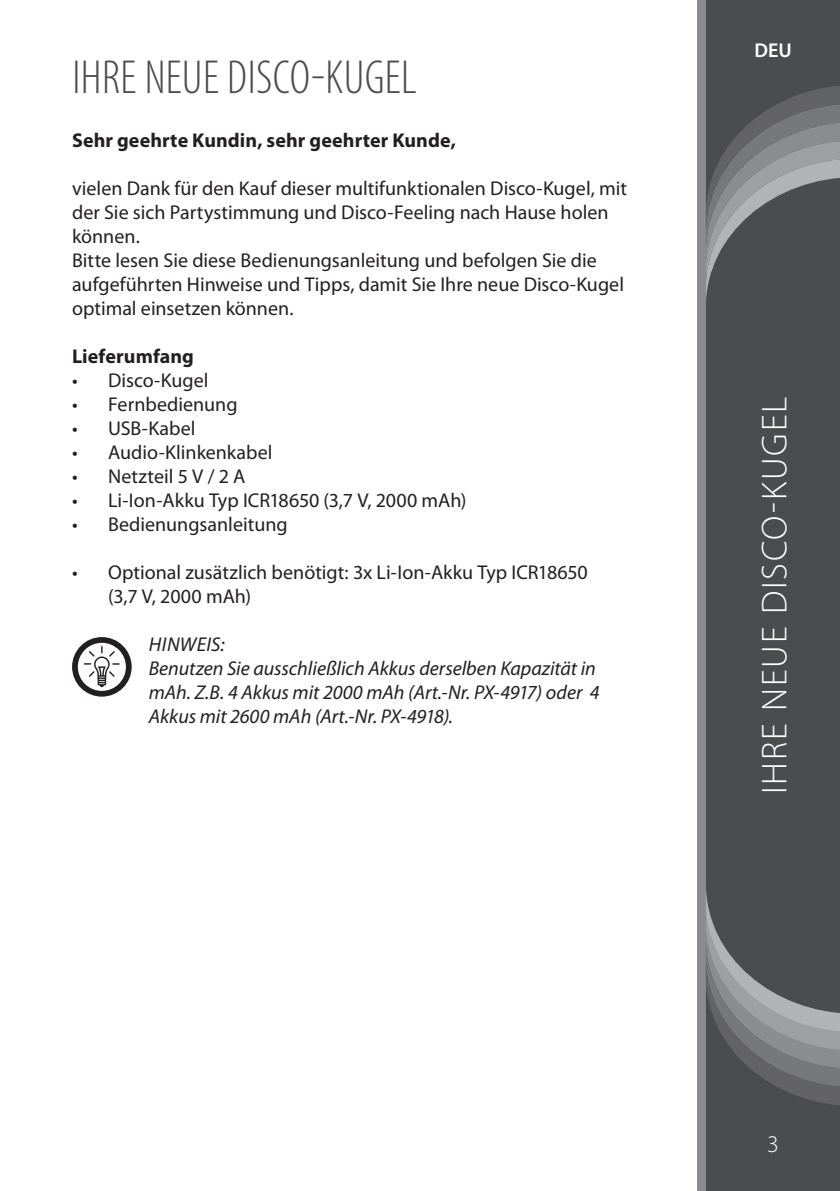
<style>
.page{position:relative;width:840px;height:1191px;background:#fff}
.page>*{position:absolute;margin:0;border:0;box-sizing:border-box;transform-origin:0 0}
.t1{font:300 condensed 48px "Myriad Pro";letter-spacing:.01em;color:#4b4c4d}
.t2{font:300 36px "Myriad Pro";letter-spacing:.055em;color:#fff}
.t3{font:300 24px "Myriad Pro";color:#fff}
.t4{font:20px/24px "Myriad Pro";color:#231f20}
.t5{font:italic 20px/24px "Myriad Pro";color:#231f20}
.t6{font:700 20px "Myriad Pro";letter-spacing:.005em;color:#231f20}
.t7{font:600 20px "Myriad Pro";color:#fff}
</style>
<div class="page">
<div style="left:697px;top:0;width:142px;height:1191px;background:#8a8c8f"></div>
<div style="left:706px;top:307px;width:133px;height:577px;background:#4b4c4d"></div>
<svg style="left:705px;top:0;width:134px;height:307px;background:#5e5f61"></svg>
<svg style="left:705px;top:884px;width:134px;height:307px;background:#5e5f61"></svg>
<svg style="left:72px;top:637px;width:60px;height:59px"></svg>
<h1 class="t1" style="left:72px;top:51px;width:345px">IHRE NEUE DISCO-KUGEL</h1>
<p class="t6" style="left:72px;top:127px;width:385px">Sehr geehrte Kundin, sehr geehrter Kunde,</p>
<p class="t4" style="left:72px;top:176px;width:556px">vielen Dank für den Kauf dieser multifunktionalen Disco-Kugel, mit der Sie sich Partystimmung und Disco-Feeling nach Hause holen können.<br>Bitte lesen Sie diese Bedienungsanleitung und befolgen Sie die aufgeführten Hinweise und Tipps, damit Sie Ihre neue Disco-Kugel optimal einsetzen können.</p>
<p class="t6" style="left:72px;top:343px;width:123px">Lieferumfang</p>
<p class="t4" style="left:72px;top:368px;width:138px">• Disco-Kugel</p>
<p class="t4" style="left:72px;top:392px;width:167px">• Fernbedienung</p>
<p class="t4" style="left:72px;top:416px;width:125px">• USB-Kabel</p>
<p class="t4" style="left:72px;top:440px;width:202px">• Audio-Klinkenkabel</p>
<p class="t4" style="left:72px;top:464px;width:175px">• Netzteil 5 V / 2 A</p>
<p class="t4" style="left:72px;top:488px;width:396px">• Li-Ion-Akku Typ ICR18650 (3,7 V, 2000 mAh)</p>
<p class="t4" style="left:72px;top:512px;width:217px">• Bedienungsanleitung</p>
<p class="t4" style="left:108px;top:560px;width:481px;text-indent:-36px">• Optional zusätzlich benötigt: 3x Li-Ion-Akku Typ ICR18650 (3,7 V, 2000 mAh)</p>
<p class="t5" style="left:149px;top:632px;width:452px">HINWEIS:<br>Benutzen Sie ausschließlich Akkus derselben Kapazität in mAh. Z.B. 4 Akkus mit 2000 mAh (Art.-Nr. PX-4917) oder 4<br>Akkus mit 2600 mAh (Art.-Nr. PX-4918).</p>
<p class="t7" style="left:754px;top:37px;width:39px">DEU</p>
<h2 class="t2" style="left:754px;top:794px;width:399px;rotate:-90deg">IHRE NEUE DISCO-KUGEL</h2>
<p class="t3" style="left:766px;top:1131px;width:13px">3</p>
</div>
